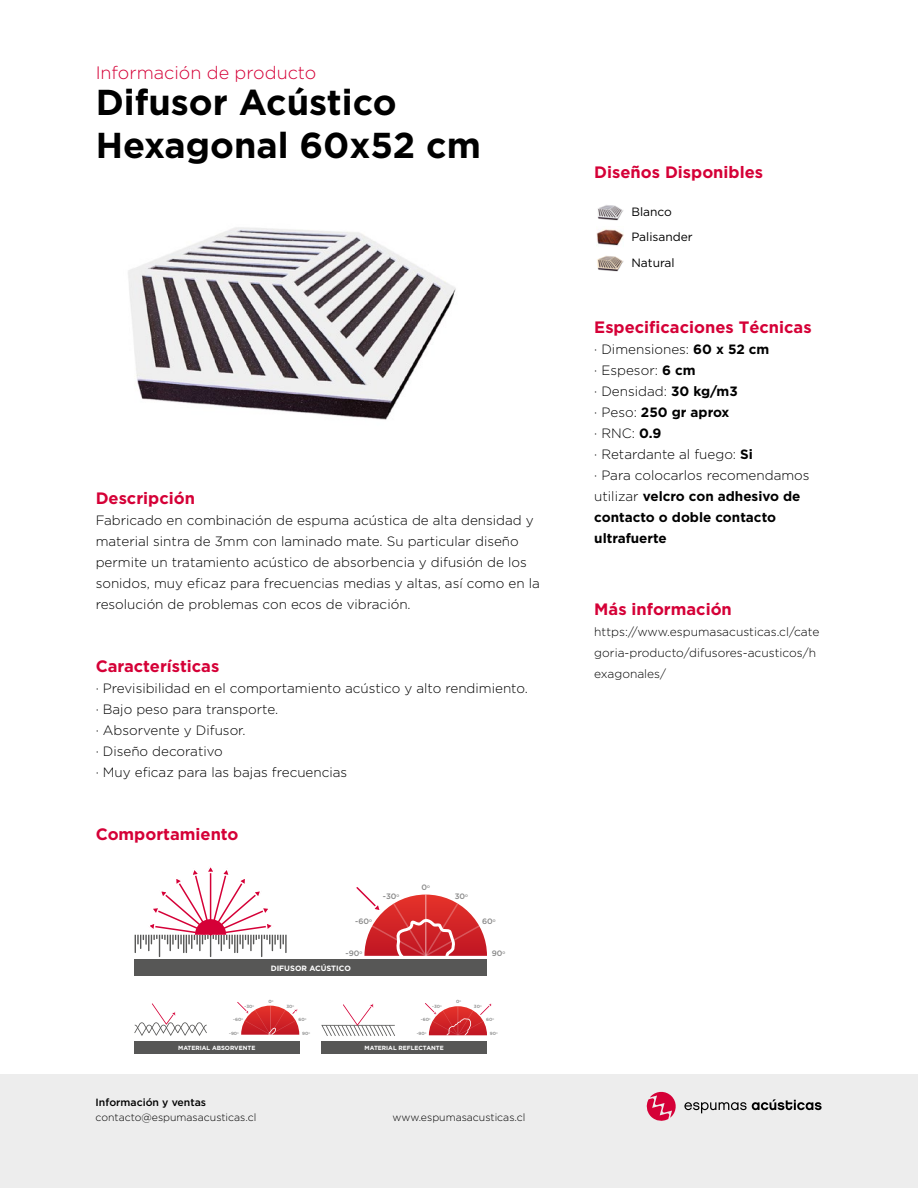
<style>
.page{position:relative;width:918px;height:1188px;background:#fff}
.page>*{position:absolute;margin:0;border:0;box-sizing:border-box;transform-origin:0 0}
.t1{font:700 36px/43.2px "Gotham Pro";color:#000}
.t2{font:300 18px "Gotham Pro";color:#d50037}
.t3{font:700 16.5px "Gotham Pro";color:#d50037}
.t4{font:300 13.5px/21px "Gotham Pro";color:#000}
.t5{font:300 12px/21px "Gotham Pro";color:#000}
.t6{font:12px/25.8px "Gotham Pro";color:#000}
.t7{font:300 10.5px "Gotham Pro";color:#000}
.t8{font:500 10.5px "Gotham Pro";color:#000}
.t9{font:500 7.8px "Gotham Pro";color:#878787}
.t10{font:700 7.65px "Gotham Pro";color:#fff}
.t11{font:700 6px "Gotham Pro";color:#fff}
.t12{font:500 4.5px "Gotham Pro";color:#878787}
.s1{font-family:"Myriad Pro";font-weight:400}
.s2{font-weight:700}
</style>
<div class="page">
<img style="left:597px;top:229px;width:27px;height:17px">
<img style="left:128px;top:227px;width:328px;height:193px">
<div style="left:0;top:1075px;width:918px;height:113px;background:#ededed"></div>
<svg style="left:646px;top:1091px;width:30px;height:30px"></svg>
<svg style="left:684px;top:1099px;width:138px;height:14px"></svg>
<img style="left:597px;top:256px;width:27px;height:16px">
<img style="left:597px;top:205px;width:27px;height:16px">
<div style="left:321px;top:1042px;width:166px;height:12px;background:#575756"></div>
<div style="left:134px;top:1042px;width:165px;height:12px;background:#575756"></div>
<svg style="left:135px;top:867px;width:152px;height:90px"></svg>
<svg style="left:356px;top:887px;width:131px;height:69px"></svg>
<div style="left:135px;top:960px;width:352px;height:16px;background:#575756"></div>
<svg style="left:134px;top:1003px;width:73px;height:33px"></svg>
<svg style="left:237px;top:1002px;width:62px;height:33px"></svg>
<svg style="left:321px;top:1003px;width:74px;height:33px"></svg>
<svg style="left:425px;top:1003px;width:67px;height:33px"></svg>
<h2 class="t2" style="left:96px;top:63px;width:222px">Información de producto</h2>
<h1 class="t1" style="left:96px;top:80px;width:387px">Difusor Acústico<br>Hexagonal 60x52 cm</h1>
<p class="t3" style="left:96px;top:489px;width:101px">Descripción</p>
<p class="t4" style="left:96px;top:510px;width:446px">Fabricado en combinación de espuma acústica de alta densidad y material sintra de 3mm con laminado mate. Su particular diseño permite un tratamiento acústico de absorbencia y difusión de los sonidos, muy eficaz para frecuencias medias y altas, así como en la resolución de problemas con ecos de vibración.</p>
<p class="t3" style="left:96px;top:657px;width:125px">Características</p>
<p class="t4" style="left:96px;top:678px;width:434px">· Previsibilidad en el comportamiento acústico y alto rendimiento. · Bajo peso para transporte.<br>· Absorvente y Difusor.<br>· Diseño decorativo<br>· Muy eficaz para las bajas frecuencias</p>
<p class="t3" style="left:96px;top:825px;width:144px">Comportamiento</p>
<p class="t12" style="left:245px;top:1004px;width:11px">-30<span class="s1">º</span></p>
<p class="t12" style="left:233px;top:1017px;width:11px">-60<span class="s1">º</span></p>
<p class="t12" style="left:229px;top:1031px;width:11px">-90<span class="s1">º</span></p>
<p class="t9" style="left:422px;top:882px;width:10px">0<span class="s1">º</span></p>
<p class="t9" style="left:383px;top:892px;width:18px">-30<span class="s1">º</span></p>
<p class="t9" style="left:455px;top:892px;width:15px">30<span class="s1">º</span></p>
<p class="t9" style="left:355px;top:917px;width:18px">-60<span class="s1">º</span></p>
<p class="t9" style="left:482px;top:917px;width:15px">60<span class="s1">º</span></p>
<p class="t9" style="left:346px;top:949px;width:18px">-90<span class="s1">º</span></p>
<p class="t9" style="left:492px;top:949px;width:15px">90<span class="s1">º</span></p>
<p class="t10" style="left:271px;top:964px;width:82px">DIFUSOR ACÚSTICO</p>
<p class="t12" style="left:269px;top:999px;width:6px">0<span class="s1">º</span></p>
<p class="t12" style="left:286px;top:1004px;width:9px">30<span class="s1">º</span></p>
<p class="t12" style="left:432px;top:1004px;width:11px">-30<span class="s1">º</span></p>
<p class="t12" style="left:456px;top:999px;width:6px">0<span class="s1">º</span></p>
<p class="t12" style="left:474px;top:1004px;width:9px">30<span class="s1">º</span></p>
<p class="t12" style="left:299px;top:1017px;width:9px">60<span class="s1">º</span></p>
<p class="t12" style="left:302px;top:1031px;width:9px">90<span class="s1">º</span></p>
<p class="t12" style="left:417px;top:1031px;width:11px">-90<span class="s1">º</span></p>
<p class="t12" style="left:421px;top:1017px;width:11px">-60<span class="s1">º</span></p>
<p class="t12" style="left:486px;top:1017px;width:9px">60<span class="s1">º</span></p>
<p class="t12" style="left:490px;top:1031px;width:9px">90<span class="s1">º</span></p>
<p class="t11" style="left:178px;top:1045px;width:79px">MATERIAL ABSORVENTE</p>
<p class="t11" style="left:365px;top:1045px;width:81px">MATERIAL REFLECTANTE</p>
<p class="t8" style="left:96px;top:1096px;width:112px">Información y ventas</p>
<p class="t7" style="left:96px;top:1111px;width:162px">contacto@espumasacusticas.cl</p>
<p class="t7" style="left:393px;top:1112px;width:134px">www.espumasacusticas.cl</p>
<p class="t3" style="left:594px;top:163px;width:170px">Diseños Disponibles</p>
<p class="t6" style="left:631px;top:198px;width:63px">Blanco<br>Palisander<br>Natural</p>
<p class="t3" style="left:594px;top:318px;width:219px">Especificaciones Técnicas</p>
<p class="t4" style="left:594px;top:339px;width:217px">· Dimensiones: <span class="s2">60 x 52 cm<br></span>· Espesor: <span class="s2">6 cm<br></span>· Densidad: <span class="s2">30 kg/m3<br></span>· Peso: <span class="s2">250 gr aprox<br></span>· RNC: <span class="s2">0.9<br></span>· Retardante al fuego: <span class="s2">Si<br></span>· Para colocarlos recomendamos utilizar <span class="s2">velcro con adhesivo de contacto o doble contacto ultrafuerte</span></p>
<p class="t3" style="left:594px;top:600px;width:139px">Más información</p>
<p class="t5" style="left:594px;top:622px;width:227px">https://www.espumasacusticas.cl/cate goria-producto/difusores-acusticos/h exagonales/</p>
</div>
